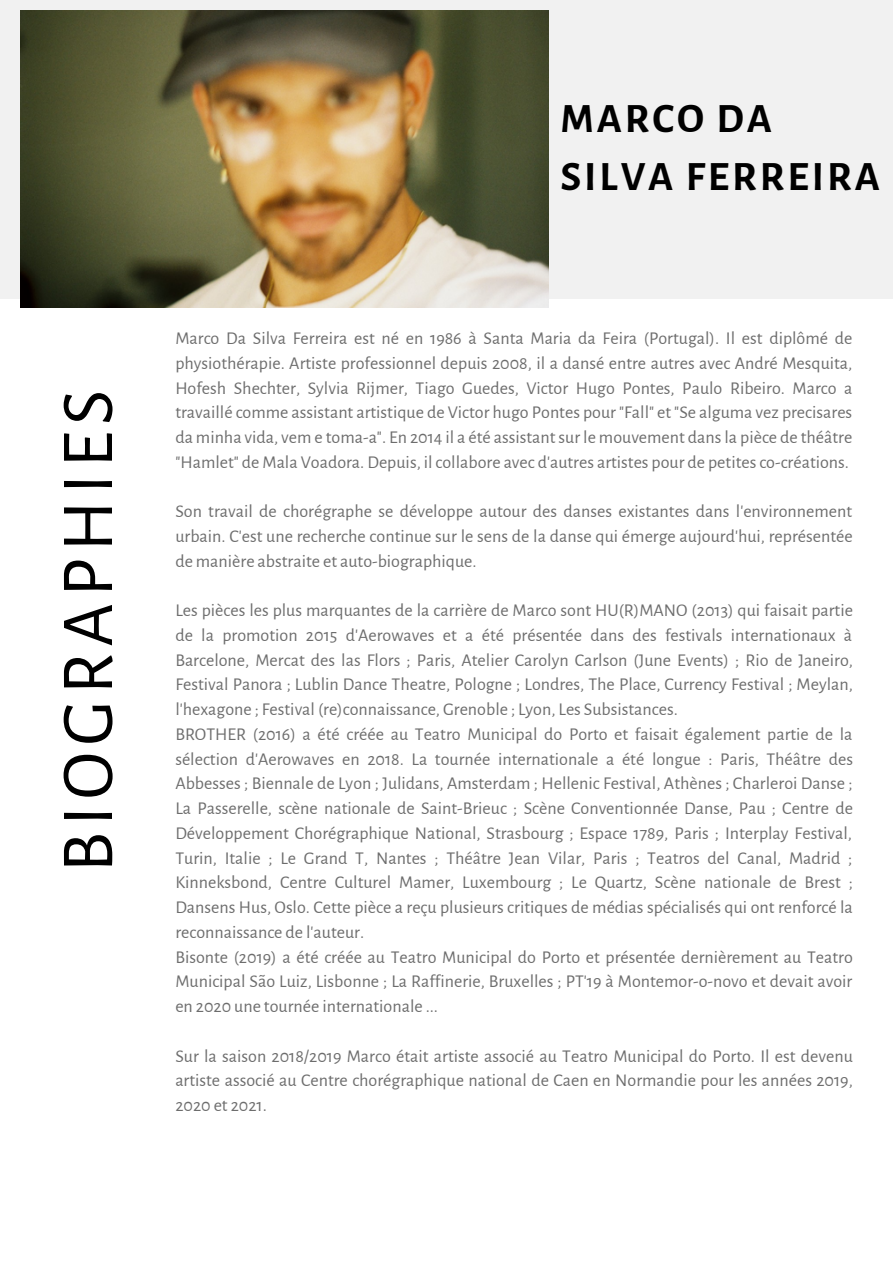
<style>
.page{position:relative;width:893px;height:1264px;background:#fff}
.page>*{position:absolute;margin:0;border:0;box-sizing:border-box;transform-origin:0 0}
.t1{font:74.85px "Alegreya Sans";letter-spacing:.085em;color:#000}
.t2{font:700 42px/58.5px "Alegreya Sans";letter-spacing:.07em;color:#000}
.t3{font:18px/24.8px "Alegreya Sans";color:#6d6d6d;text-align:justify}
</style>
<div class="page">
<div style="left:0;top:0;width:892px;height:298px;background:#f1f1f1"></div>
<img style="left:21px;top:11px;width:527px;height:297px">
<h1 class="t1" style="left:45px;top:872px;width:484px;rotate:-90deg">BIOGRAPHIES</h1>
<h2 class="t2" style="left:560px;top:90px;width:321px">MARCO DA<br>SILVA FERREIRA</h2>
<p class="t3" style="left:175px;top:326px;width:678px">Marco Da Silva Ferreira est né en 1986 à Santa Maria da Feira (Portugal). Il est diplômé de physiothérapie. Artiste professionnel depuis 2008, il a dansé entre autres avec André Mesquita, Hofesh Shechter, Sylvia Rijmer, Tiago Guedes, Victor Hugo Pontes, Paulo Ribeiro. Marco a travaillé comme assistant artistique de Victor hugo Pontes pour "Fall" et "Se alguma vez precisares da minha vida, vem e toma-a". En 2014 il a été assistant sur le mouvement dans la pièce de théâtre "Hamlet" de Mala Voadora. Depuis, il collabore avec d'autres artistes pour de petites co-créations.</p>
<p class="t3" style="left:175px;top:499px;width:678px">Son travail de chorégraphe se développe autour des danses existantes dans l'environnement urbain. C'est une recherche continue sur le sens de la danse qui émerge aujourd'hui, représentée de manière abstraite et auto-biographique.</p>
<p class="t3" style="left:175px;top:598px;width:679px;text-align:left">Les pièces les plus marquantes de la carrière de Marco sont HU(R)MANO (2013) qui faisait partie de la promotion 2015 d'Aerowaves et a été présentée dans des festivals internationaux à Barcelone, Mercat des las Flors ; Paris, Atelier Carolyn Carlson (June Events) ; Rio de Janeiro, Festival Panora ; Lublin Dance Theatre, Pologne ; Londres, The Place, Currency Festival ; Meylan, l'hexagone ; Festival (re)connaissance, Grenoble ; Lyon, Les Subsistances.<br>BROTHER (2016) a été créée au Teatro Municipal do Porto et faisait également partie de la sélection d'Aerowaves en 2018. La tournée internationale a été longue : Paris, Théâtre des Abbesses ; Biennale de Lyon ; Julidans, Amsterdam ; Hellenic Festival, Athènes ; Charleroi Danse ; La Passerelle, scène nationale de Saint-Brieuc ; Scène Conventionnée Danse, Pau ; Centre de Développement Chorégraphique National, Strasbourg ; Espace 1789, Paris ; Interplay Festival, Turin, Italie ; Le Grand T, Nantes ; Théâtre Jean Vilar, Paris ; Teatros del Canal, Madrid ; Kinneksbond, Centre Culturel Mamer, Luxembourg ; Le Quartz, Scène nationale de Brest ; Dansens Hus, Oslo. Cette pièce a reçu plusieurs critiques de médias spécialisés qui ont renforcé la reconnaissance de l'auteur.<br>Bisonte (2019) a été créée au Teatro Municipal do Porto et présentée dernièrement au Teatro Municipal São Luiz, Lisbonne ; La Raffinerie, Bruxelles ; PT'19 à Montemor-o-novo et devait avoir en 2020 une tournée internationale ...</p>
<p class="t3" style="left:175px;top:1043px;width:679px">Sur la saison 2018/2019 Marco était artiste associé au Teatro Municipal do Porto. Il est devenu artiste associé au Centre chorégraphique national de Caen en Normandie pour les années 2019, 2020 et 2021.</p>
</div>
